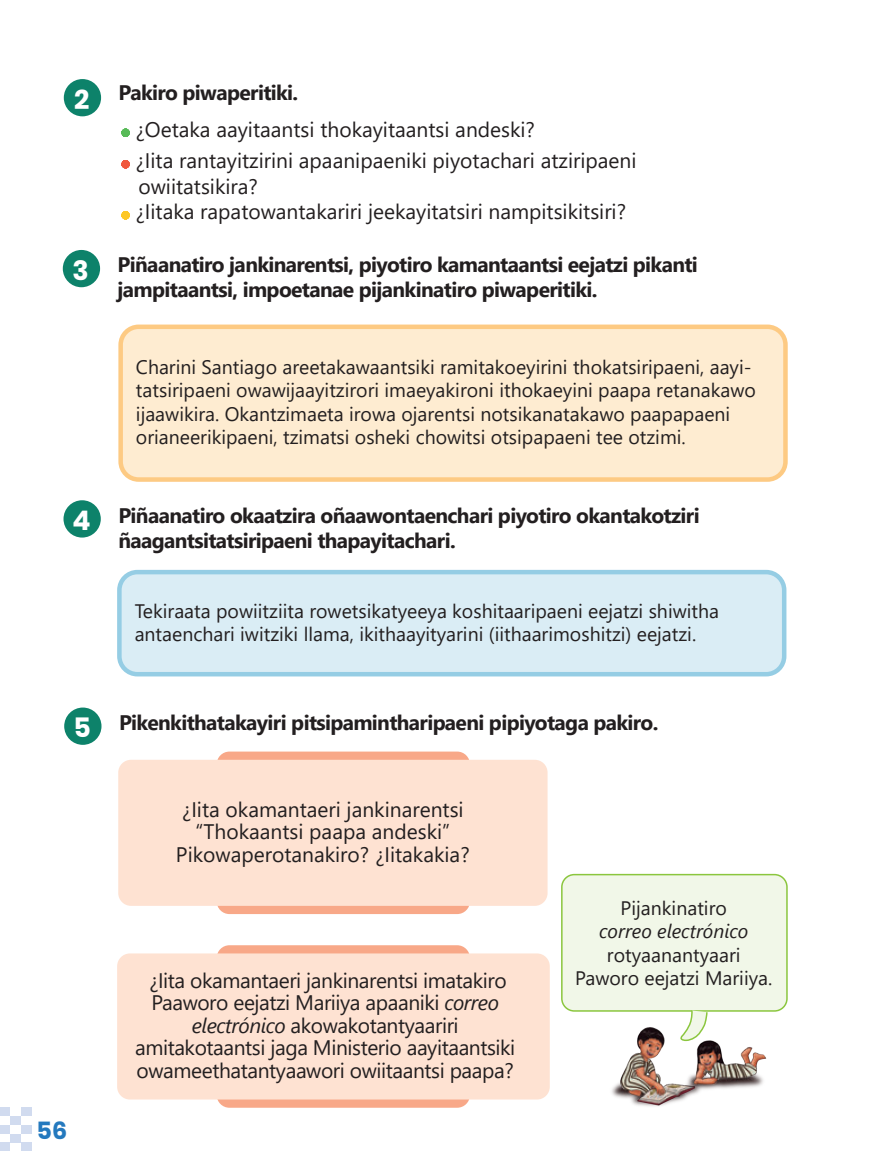
<style>
.page{position:relative;width:872px;height:1170px;background:#fff}
.page>*{position:absolute;margin:0;border:0;box-sizing:border-box;transform-origin:0 0}
.t1{font:700 24px "Poppins";color:#2479be}
.t2{font:700 21px/25.2px "Segoe UI";letter-spacing:-.03em;color:#231f20}
.t3{font:21px/22.5px "Segoe UI";color:#231f20}
.t4{font:21px/22.5px "Segoe UI";letter-spacing:-.02em;color:#231f20;text-align:center}
.t5{font:19.5px/23.4px "Segoe UI";color:#231f20}
.t6{font:italic 19.5px "Segoe UI";color:#231f20}
.s1{font-family:"Poppins";font-size:27px;color:#fff}
.s2{font-style:italic}
</style>
<div class="page">
<div style="left:21px;top:1107px;width:11px;height:8px;background:#d1dbef"></div>
<div style="left:10px;top:1115px;width:11px;height:9px;background:#d1dbef"></div>
<div style="left:21px;top:1124px;width:11px;height:9px;background:#d1dbef"></div>
<div style="left:0;top:1107px;width:10px;height:8px;background:#d1dbef"></div>
<div style="left:0;top:1124px;width:10px;height:9px;background:#d1dbef"></div>
<div style="left:0;top:1142px;width:10px;height:9px;background:#d1dbef"></div>
<div style="left:10px;top:1133px;width:11px;height:9px;background:#d1dbef"></div>
<div style="left:21px;top:1142px;width:11px;height:9px;background:#d1dbef"></div>
<div style="left:64px;top:79px;width:37px;height:37px;background:#0d826a;border-radius:50%"></div>
<div style="left:63px;top:250px;width:37px;height:37px;background:#0d826a;border-radius:50%"></div>
<svg style="left:217px;top:751px;width:253px;height:163px;background:#f8ae90"></svg>
<div style="left:118px;top:759px;width:429px;height:146px;background:#fee2d2;border-radius:13px"></div>
<svg style="left:217px;top:945px;width:253px;height:162px;background:#f8ab8c"></svg>
<div style="left:117px;top:953px;width:433px;height:146px;background:#fee2d2;border-radius:13px"></div>
<div style="left:121px;top:327px;width:664px;height:152px;background:#feecd1;border-radius:18px"></div>
<div style="left:118px;top:324px;width:669px;height:158px;border:4px solid #fdca83;border-radius:18px"></div>
<div style="left:63px;top:500px;width:38px;height:37px;background:#0d826a;border-radius:50%"></div>
<div style="left:119px;top:572px;width:665px;height:102px;background:#daedf5;border-radius:18px"></div>
<div style="left:117px;top:570px;width:669px;height:106px;border:4px solid #95cde4;border-radius:18px"></div>
<div style="left:64px;top:707px;width:37px;height:37px;background:#0d826a;border-radius:50%"></div>
<img style="left:604px;top:1011px;width:168px;height:96px">
<svg style="left:121px;top:128px;width:9px;height:9px"></svg>
<svg style="left:121px;top:160px;width:9px;height:8px"></svg>
<svg style="left:121px;top:211px;width:9px;height:8px"></svg>
<div style="left:562px;top:874px;width:225px;height:136px;background:#f1f7e8;border-radius:12px"></div>
<div style="left:561px;top:873px;width:226px;height:138px;border:2px solid #8bc63e;border-radius:12px"></div>
<svg style="left:679px;top:1008px;width:29px;height:33px"></svg>
<p class="t2" style="left:74px;top:79px;width:226px"><span class="s1">2</span> Pakiro piwaperitiki.</p>
<p class="t3" style="left:135px;top:112px;width:502px;line-height:31.5px">¿Oetaka aayitaantsi thokayitaantsi andeski?<br>¿Iita rantayitzirini apaanipaeniki piyotachari atziripaeni</p>
<p class="t3" style="left:135px;top:172px;width:492px;line-height:25.5px">owiitatsikira?<br>¿Iitaka rapatowantakariri jeekayitatsiri nampitsikitsiri?</p>
<p class="t2" style="left:118px;top:250px;width:582px;text-indent:-45px"><span class="s1">3</span> Piñaanatiro jankinarentsi, piyotiro kamantaantsi eejatzi pikanti jampitaantsi, impoetanae pijankinatiro piwaperitiki.</p>
<p class="t5" style="left:136px;top:353px;width:621px">Charini Santiago areetakawaantsiki ramitakoeyirini thokatsiripaeni, aayi&shy;tatsiripaeni owawijaayitzirori imaeyakironi ithokaeyini paapa retanakawo ijaawikira. Okantzimaeta irowa ojarentsi notsikanatakawo paapapaeni orianeerikipaeni, tzimatsi osheki chowitsi otsipapaeni tee otzimi.</p>
<p class="t2" style="left:118px;top:501px;width:583px;text-indent:-46px"><span class="s1">4</span> Piñaanatiro okaatzira oñaawontaenchari piyotiro okantakotziri ñaagantsitatsiripaeni thapayitachari.</p>
<p class="t5" style="left:135px;top:597px;width:586px">Tekiraata powiitziita rowetsikatyeeya koshitaaripaeni eejatzi shiwitha antaenchari iwitziki llama, ikithaayityarini (iithaarimoshitzi) eejatzi.</p>
<p class="t2" style="left:74px;top:708px;width:586px"><span class="s1">5</span> Pikenkithatakayiri pitsipamintharipaeni pipiyotaga pakiro.</p>
<p class="t1" style="left:37px;top:1116px;width:32px">56</p>
<p class="t3" style="left:176px;top:795px;width:295px;text-align:center">¿Iita okamantaeri jankinarentsi “Thokaantsi paapa andeski”<br>Pikowaperotanakiro? ¿Iitakakia?</p>
<p class="t4" style="left:135px;top:967px;width:382px">¿Iita okamantaeri jankinarentsi imatakiro Paaworo eejatzi Mariiya apaaniki <span class="s2">correo electrónico</span> akowakotantyaariri amitakotaantsi jaga Ministerio aayitaantsiki owameethatantyaawori owiitaantsi paapa?</p>
<p class="t5" style="left:620px;top:894px;width:108px">Pijankinatiro</p>
<p class="t6" style="left:599px;top:912px;width:150px">correo electrónico</p>
<p class="t5" style="left:575px;top:941px;width:199px;text-align:center">rotyaanantyaari<br>Paworo eejatzi Mariiya.</p>
</div>
